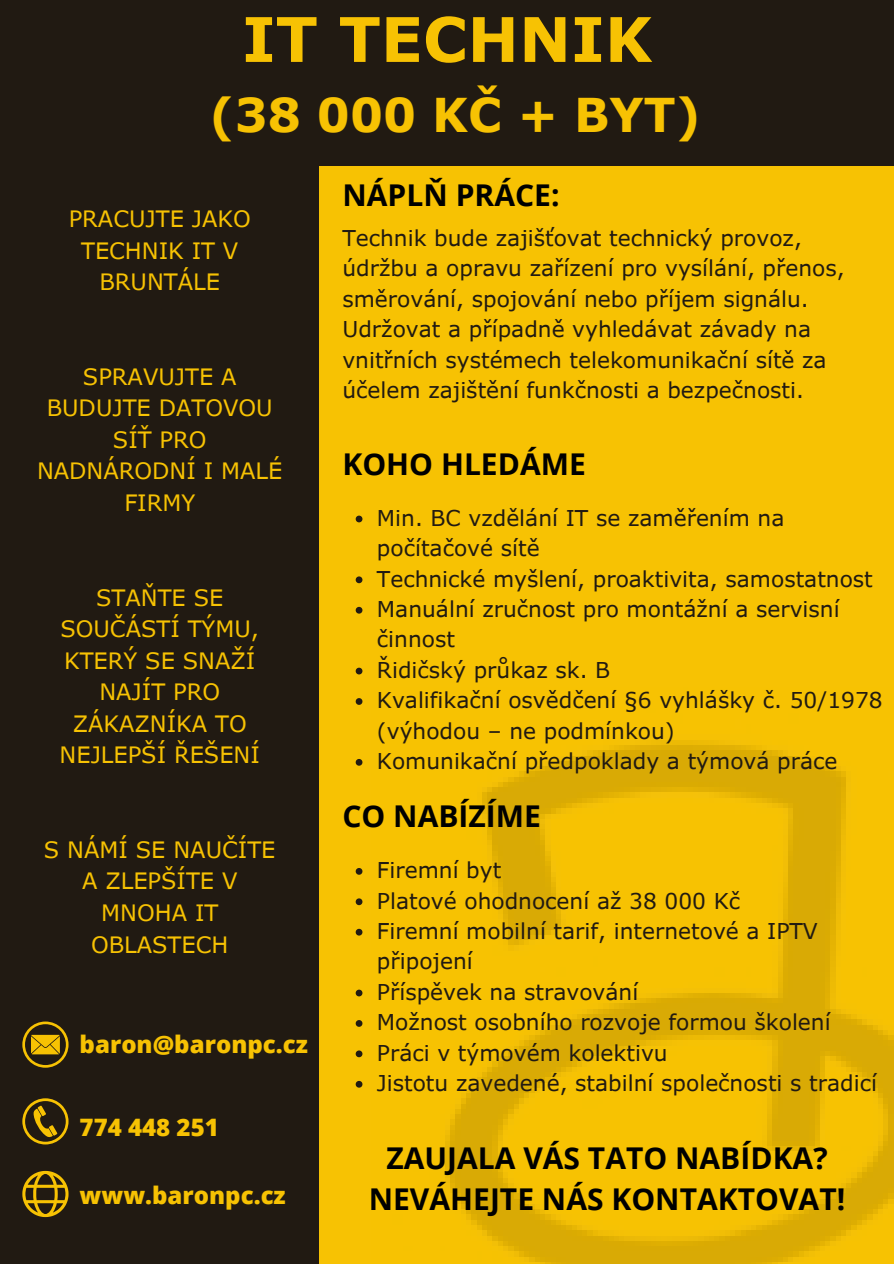
<style>
.page{position:relative;width:894px;height:1264px;background:#fff}
.page>*{position:absolute;margin:0;border:0;box-sizing:border-box;transform-origin:0 0}
.t1{font:700 61.5px "Verdana Pro";color:#f7c203}
.t2{font:700 46.5px "Verdana Pro";color:#f7c203}
.t3{font:700 30px/41.7px "Open Sans";color:#000;text-align:center}
.t4{font:800 24px "Open Sans";color:#f7c203}
.t5{font:22.5px/31.5px "Verdana Pro";color:#f7c203;text-align:center}
.t6{font:21.75px/30.5px "Verdana Pro";color:#211a12}
</style>
<div class="page">
<div style="left:0;top:0;width:893px;height:1263px;background:#f7c203"></div>
<img style="left:445px;top:740px;width:448px;height:523px">
<div style="left:0;top:0;width:893px;height:165px;background:#211a12"></div>
<div style="left:0;top:107px;width:318px;height:1156px;background:#211a12"></div>
<svg style="left:22px;top:1098px;width:46px;height:46px"></svg>
<svg style="left:22px;top:1021px;width:46px;height:46px"></svg>
<svg style="left:22px;top:1170px;width:46px;height:46px"></svg>
<svg style="left:355px;top:515px;width:7px;height:7px"></svg>
<svg style="left:355px;top:576px;width:7px;height:7px"></svg>
<svg style="left:355px;top:607px;width:7px;height:6px"></svg>
<svg style="left:355px;top:667px;width:7px;height:7px"></svg>
<svg style="left:355px;top:698px;width:7px;height:7px"></svg>
<svg style="left:355px;top:759px;width:7px;height:6px"></svg>
<svg style="left:355px;top:868px;width:7px;height:6px"></svg>
<svg style="left:355px;top:898px;width:7px;height:7px"></svg>
<svg style="left:355px;top:928px;width:7px;height:7px"></svg>
<svg style="left:355px;top:989px;width:7px;height:7px"></svg>
<svg style="left:355px;top:1020px;width:7px;height:6px"></svg>
<svg style="left:355px;top:1050px;width:7px;height:7px"></svg>
<svg style="left:355px;top:1080px;width:7px;height:7px"></svg>
<h1 class="t1" style="left:242px;top:0;width:411px">IT TECHNIK</h1>
<h2 class="t2" style="left:209px;top:85px;width:492px">(38 000 KČ + BYT)</h2>
<p class="t5" style="left:69px;top:202px;width:183px">PRACUJTE JAKO<br>TECHNIK IT V<br>BRUNTÁLE</p>
<p class="t5" style="left:37px;top:360px;width:247px">SPRAVUJTE A<br>BUDUJTE DATOVOU<br>SÍŤ PRO<br>NADNÁRODNÍ I MALÉ<br>FIRMY</p>
<p class="t5" style="left:60px;top:581px;width:202px">STAŇTE SE<br>SOUČÁSTÍ TÝMU,<br>KTERÝ SE SNAŽÍ<br>NAJÍT PRO<br>ZÁKAZNÍKA TO<br>NEJLEPŠÍ ŘEŠENÍ</p>
<p class="t5" style="left:44px;top:833px;width:233px">S NÁMÍ SE NAUČÍTE<br>A ZLEPŠÍTE V<br>MNOHA IT<br>OBLASTECH</p>
<p class="t4" style="left:80px;top:1027px;width:230px">baron@baronpc.cz</p>
<p class="t4" style="left:80px;top:1109px;width:141px">774 448 251</p>
<p class="t4" style="left:80px;top:1178px;width:208px">www.baronpc.cz</p>
<h3 class="t3" style="left:342px;top:173px;width:218px">NÁPLŇ PRÁCE:</h3>
<p class="t6" style="left:342px;top:222px;width:503px">Technik bude zajišťovat technický provoz, údržbu a opravu zařízení pro vysílání, přenos, směrování, spojování nebo příjem signálu.<br>Udržovat a případně vyhledávat závady na vnitřních systémech telekomunikační sítě za účelem zajištění funkčnosti a bezpečnosti.</p>
<h3 class="t3" style="left:342px;top:442px;width:245px">KOHO HLEDÁME</h3>
<p class="t6" style="left:377px;top:502px;width:507px">Min. BC vzdělání IT se zaměřením na počítačové sítě<br>Technické myšlení, proaktivita, samostatnost<br>Manuální zručnost pro montážní a servisní činnost<br>Řidičský průkaz sk. B<br>Kvalifikační osvědčení §6 vyhlášky č. 50/1978 (výhodou – ne podmínkou)<br>Komunikační předpoklady a týmová práce</p>
<h3 class="t3" style="left:342px;top:794px;width:200px">CO NABÍZÍME</h3>
<p class="t6" style="left:377px;top:854px;width:501px">Firemní byt<br>Platové ohodnocení až 38 000 Kč<br>Firemní mobilní tarif, internetové a IPTV připojení<br>Příspěvek na stravování<br>Možnost osobního rozvoje formou školení<br>Práci v týmovém kolektivu<br>Jistotu zavedené, stabilní společnosti s tradicí</p>
<h3 class="t3" style="left:368px;top:1135px;width:478px">ZAUJALA VÁS TATO NABÍDKA?<br>NEVÁHEJTE NÁS KONTAKTOVAT!</h3>
</div>
